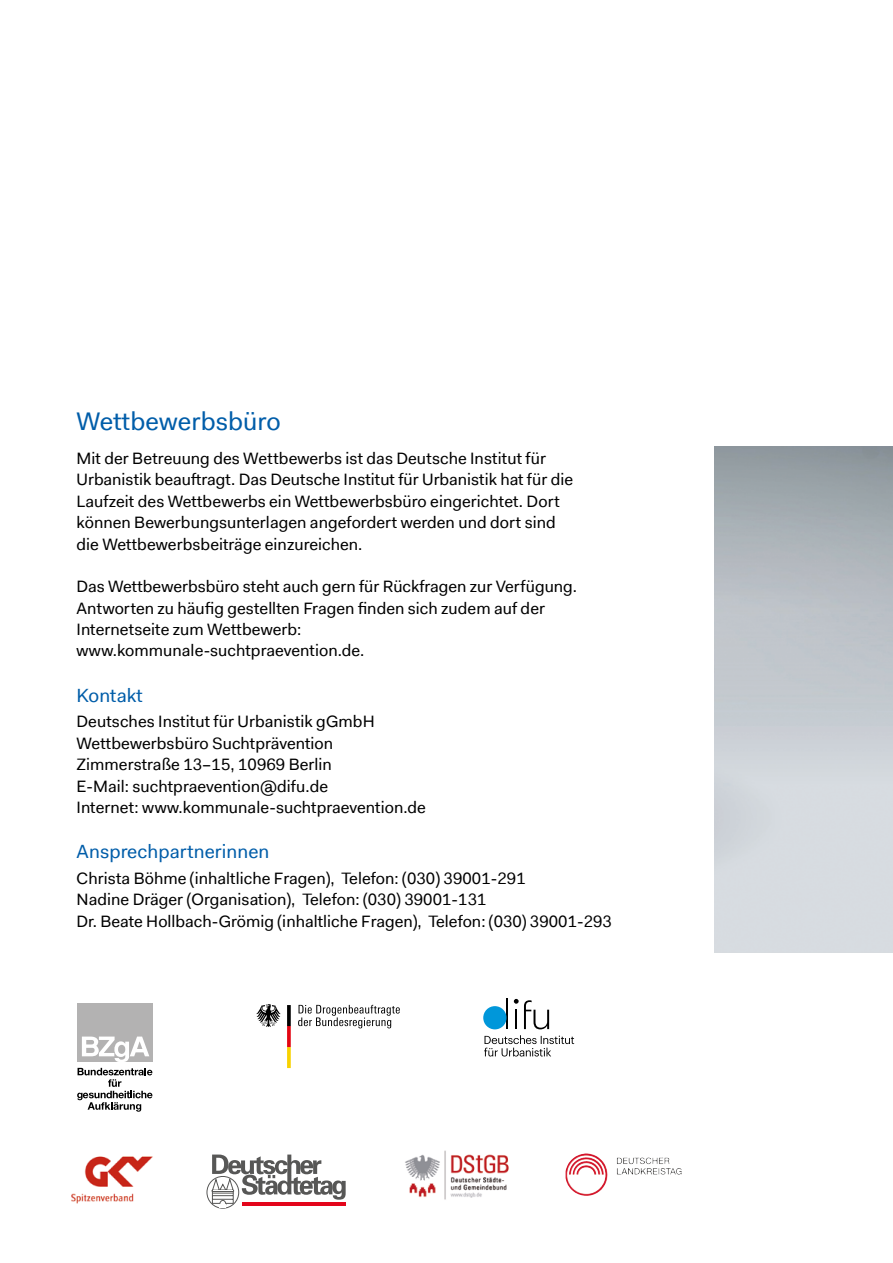
<style>
.page{position:relative;width:893px;height:1263px;background:#fff}
.page>*{position:absolute;margin:0;border:0;box-sizing:border-box;transform-origin:0 0}
.Ü1-COVER_rück-17pt{font:25.5px "Fakt Pro";letter-spacing:.005em;color:#005da9}
.Ü2-COVER_vorn_12_75p{font:19.2px "Fakt Pro";letter-spacing:.005em;color:#005da9}
.T-COVER-Fließtext-11{font:16.5px/21.3px "Fakt Pro";letter-spacing:.005em;color:#000}
</style>
<div class="page">
<hr style="left:506px;top:998px;width:2px;height:31px;background:#000">
<div style="left:483px;top:1006px;width:23px;height:23px;background:#0097da;border-radius:50%"></div>
<svg style="left:514px;top:999px;width:35px;height:30px"></svg>
<svg style="left:484px;top:1035px;width:90px;height:21px"></svg>
<img style="left:405px;top:1150px;width:104px;height:50px">
<img style="left:566px;top:1153px;width:103px;height:43px">
<img style="left:71px;top:1156px;width:82px;height:48px">
<div style="left:77px;top:1003px;width:75px;height:58px;background:#b3b2b2"></div>
<svg style="left:82px;top:1036px;width:67px;height:25px"></svg>
<svg style="left:77px;top:1068px;width:75px;height:44px"></svg>
<svg style="left:256px;top:1004px;width:25px;height:23px"></svg>
<svg style="left:287px;top:1005px;width:4px;height:63px"></svg>
<svg style="left:298px;top:1005px;width:102px;height:23px"></svg>
<div style="left:207px;top:1176px;width:32px;height:32px;border:1px solid #575756;border-radius:50%"></div>
<svg style="left:212px;top:1154px;width:134px;height:54px"></svg>
<p class="Ü1-COVER_rück-17pt" style="left:77px;top:404px;width:206px">Wettbewerbsbüro</p>
<p class="T-COVER-Fließtext-11" style="left:77px;top:448px;width:498px">Mit der Betreuung des Wettbewerbs ist das Deutsche Institut für Urbanistik beauftragt. Das Deutsche Institut für Urbanistik hat für die Laufzeit des Wettbewerbs ein Wettbewerbsbüro eingerichtet. Dort können Bewerbungsunterlagen angefordert werden und dort sind die Wettbewerbsbeiträge einzureichen.</p>
<p class="T-COVER-Fließtext-11" style="left:77px;top:576px;width:502px">Das Wettbewerbsbüro steht auch gern für Rückfragen zur Verfügung.<br>Antworten zu häufig gestellten Fragen finden sich zudem auf der Internetseite zum Wettbewerb: www.kommunale-suchtpraevention.de.</p>
<p class="Ü2-COVER_vorn_12_75p" style="left:77px;top:682px;width:68px">Kontakt</p>
<p class="T-COVER-Fließtext-11" style="left:77px;top:711px;width:300px">Deutsches Institut für Urbanistik gGmbH</p>
<p class="T-COVER-Fließtext-11" style="left:77px;top:732px;width:258px">Wettbewerbsbüro Suchtprävention</p>
<p class="T-COVER-Fließtext-11" style="left:77px;top:754px;width:257px">Zimmerstraße 13–15, 10969 Berlin</p>
<p class="T-COVER-Fließtext-11" style="left:77px;top:775px;width:253px">E-Mail: suchtpraevention@difu.de</p>
<p class="T-COVER-Fließtext-11" style="left:77px;top:796px;width:351px">Internet: www.kommunale-suchtpraevention.de</p>
<p class="Ü2-COVER_vorn_12_75p" style="left:77px;top:839px;width:194px">Ansprechpartnerinnen</p>
<p class="T-COVER-Fließtext-11" style="left:77px;top:867px;width:451px">Christa Böhme (inhaltliche Fragen), Telefon: (030) 39001-291</p>
<p class="T-COVER-Fließtext-11" style="left:77px;top:889px;width:411px">Nadine Dräger (Organisation), Telefon: (030) 39001-131</p>
<p class="T-COVER-Fließtext-11" style="left:77px;top:910px;width:537px">Dr. Beate Hollbach-Grömig (inhaltliche Fragen), Telefon: (030) 39001-293</p>
</div>
